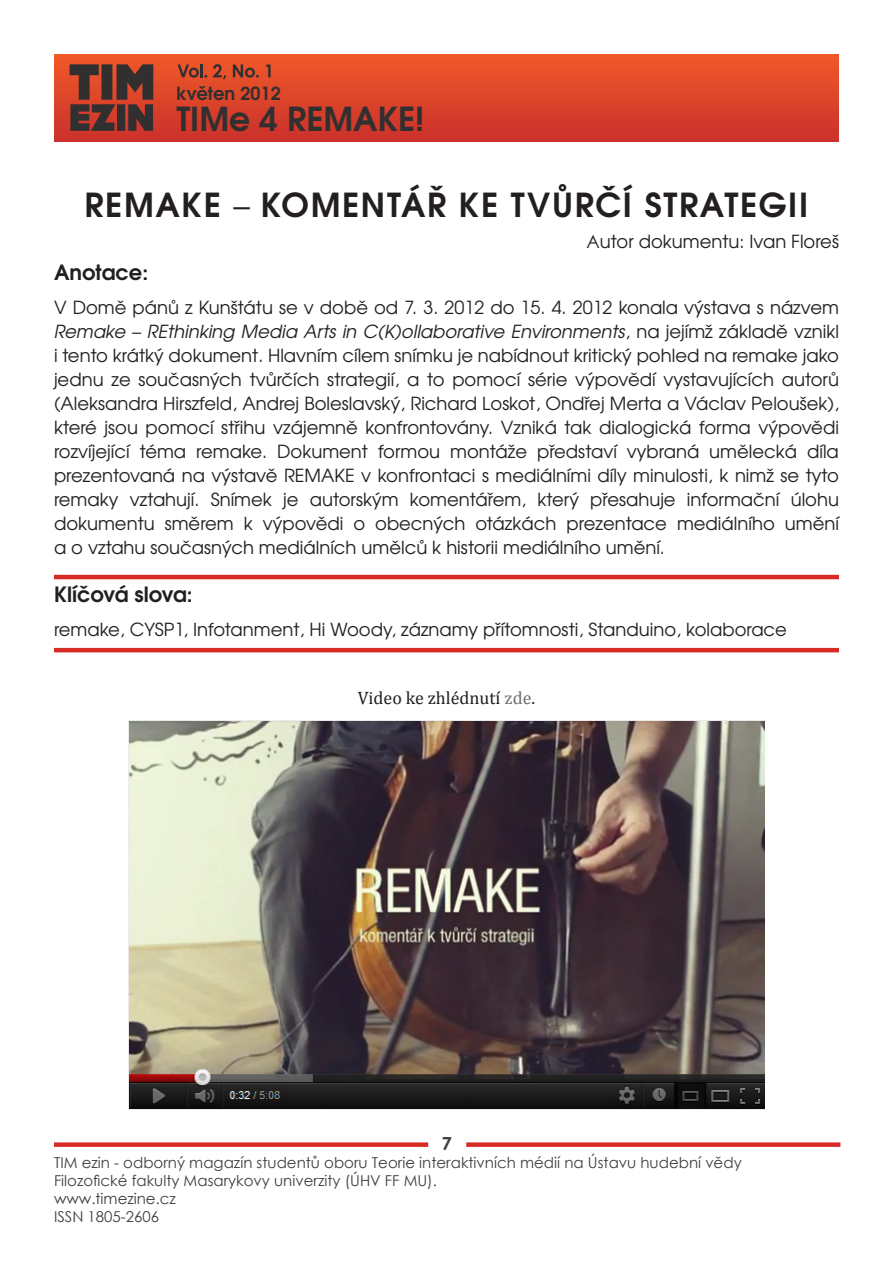
<style>
.page{position:relative;width:893px;height:1263px;background:#fff}
.page>*{position:absolute;margin:0;border:0;box-sizing:border-box;transform-origin:0 0}
.t1{font:700 33px "Te X Gyre Adventor";letter-spacing:.05em;color:#231f20}
.t2{font:700 33px "Te X Gyre Adventor";color:#312f30}
.t3{font:700 21px "Te X Gyre Adventor";color:#231f20}
.t4{font:18px/24px "Te X Gyre Adventor";color:#231f20;text-align:justify}
.t5{font:18px "Cambria";color:#231f20}
.t6{font:700 18px "Te X Gyre Adventor";color:#312f30}
.t7{font:700 18px "Century Gothic";color:#3e3e3f}
.t8{font:15px "Century Gothic";color:#3e3e3f}
.s1{font-weight:400}
.s2{font-family:"Century Gothic"}
.s3{font-style:italic}
.s4{color:#6c6d70}
</style>
<div class="page">
<hr style="left:54px;top:575px;width:785px;height:4px;background:#d92b26">
<hr style="left:54px;top:648px;width:785px;height:4px;background:#d92b26">
<div style="left:54px;top:1142px;width:374px;height:5px;background:#d92b26"></div>
<div style="left:466px;top:1142px;width:374px;height:5px;background:#d92b26"></div>
<div style="left:54px;top:54px;width:785px;height:87px;background:linear-gradient(to bottom,#f05a28,#ca312b)"></div>
<svg style="left:70px;top:64px;width:83px;height:67px;background:#6b362d"></svg>
<svg style="left:177px;top:64px;width:30px;height:14px"></svg>
<svg style="left:213px;top:64px;width:13px;height:16px"></svg>
<svg style="left:233px;top:64px;width:26px;height:14px"></svg>
<svg style="left:266px;top:64px;width:5px;height:13px"></svg>
<img style="left:129px;top:720px;width:636px;height:389px">
<p class="t6" style="left:176px;top:78px;width:106px">květen 2012</p>
<p class="t2" style="left:176px;top:90px;width:250px">TIMe 4 REMAKE!</p>
<p class="t1" style="left:85px;top:176px;width:725px">REMAKE <span class="s1">–</span> KOMENTÁŘ KE TVŮRČÍ STRATEGII</p>
<p class="t4" style="left:587px;top:229px;width:254px"><span class="s2">A</span>utor dokumentu: Ivan Floreš</p>
<p class="t3" style="left:54px;top:254px;width:96px">Anotace:</p>
<p class="t4" style="left:54px;top:294px;width:786px">V Domě pánů z Kunštátu se v době od 7. 3. 2012 do 15. 4. 2012 konala výstava s názvem <span class="s3">Remake – REthinking Media Arts in C(K)ollaborative Environments</span>, na jejímž základě vznikl i tento krátký dokument. Hlavním cílem snímku je nabídnout kritický pohled na remake jako jednu ze současných tvůrčích strategií, a to pomocí série výpovědí vystavujících autorů (Aleksandra Hirszfeld, Andrej Boleslavský, Richard Loskot, Ondřej Merta a Václav Peloušek), které jsou pomocí střihu vzájemně konfrontovány. Vzniká tak dialogická forma výpovědi rozvíjející téma remake. Dokument formou montáže představí vybraná umělecká díla prezentovaná na výstavě REMAKE v konfrontaci s mediálními díly minulosti, k nimž se tyto remaky vztahují. Snímek je autorským komentářem, který přesahuje informační úlohu dokumentu směrem k výpovědi o obecných otázkách prezentace mediálního umění a o vztahu současných mediálních umělců k historii mediálního umění.</p>
<p class="t3" style="left:54px;top:576px;width:140px">Klíčová slova:</p>
<p class="t4" style="left:54px;top:616px;width:734px">remake, CYSP1, Infotanment, Hi Woody, záznamy přítomnosti, Standuino, kolaborace</p>
<p class="t5" style="left:358px;top:687px;width:179px">Video ke zhlédnutí <span class="s4">zde</span>.</p>
<p class="t7" style="left:442px;top:1130px;width:12px">7</p>
<p class="t8" style="left:54px;top:1152px;width:689px">TIM ezin - odborný magazín studentů oboru Teorie interaktivních médií na Ústavu hudební vědy</p>
<p class="t8" style="left:54px;top:1170px;width:384px">Filozofické fakulty Masarykovy univerzity (ÚHV FF MU).</p>
<p class="t8" style="left:54px;top:1188px;width:123px">www.timezine.cz</p>
<p class="t8" style="left:54px;top:1206px;width:107px">ISSN 1805-2606</p>
</div>
